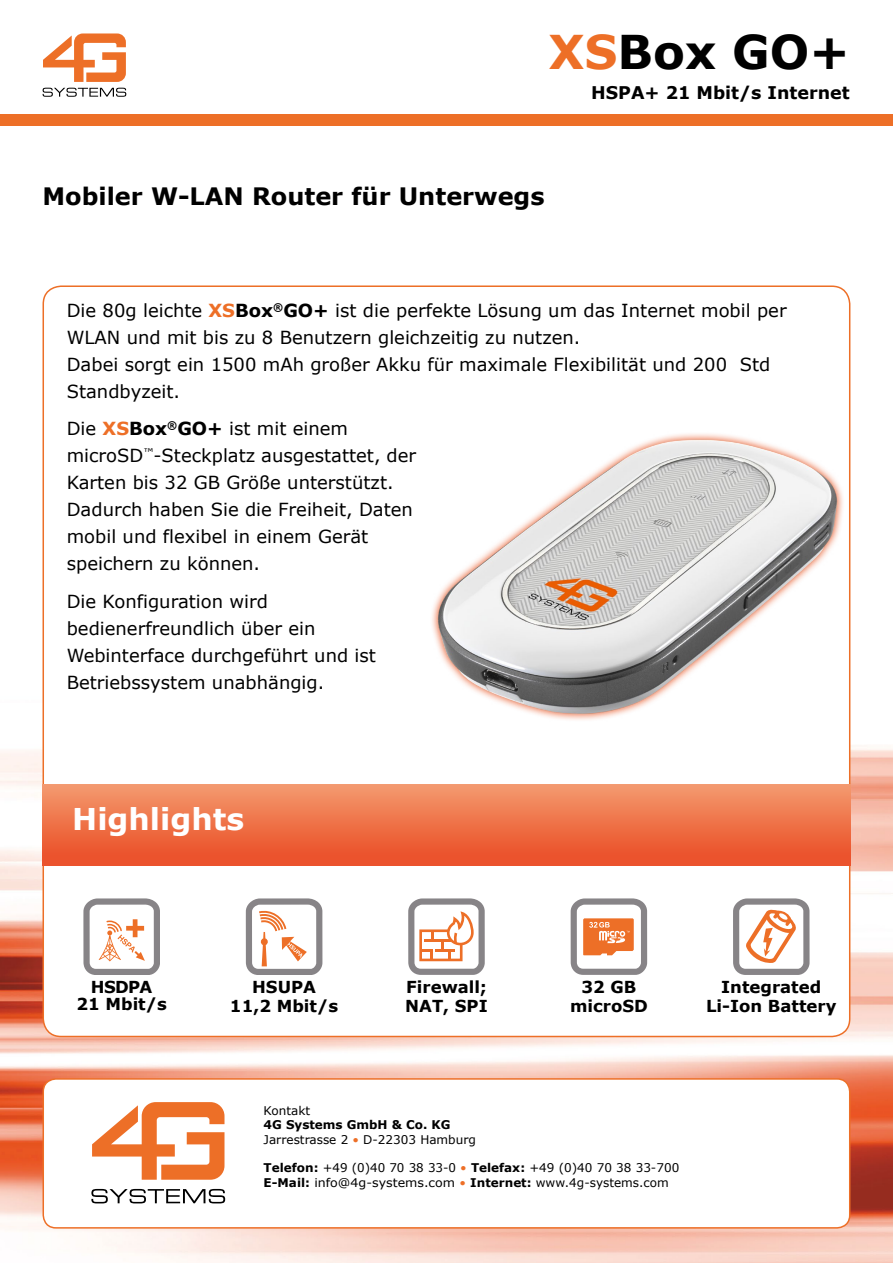
<style>
.page{position:relative;width:893px;height:1263px;background:#fff}
.page>*{position:absolute;margin:0;border:0;box-sizing:border-box;transform-origin:0 0}
.t1{font:700 46.5px "Verdana";color:#000}
.t2{font:700 30px "Verdana";color:#fff}
.t3{font:700 24px "Verdana";color:#000}
.t4{font:18px/27px "Verdana";color:#000}
.t5{font:700 17.4px "Verdana";color:#000}
.t6{font:700 16.5px/19px "Verdana";color:#000;text-align:center}
.t7{font:700 16.5px/17.5px "Verdana";letter-spacing:-.02em;color:#000;text-align:center}
.t8{font:12px/14.4px "Verdana";color:#000}
.s1{color:#ed6f27}
.s2{font-weight:700;color:#ed6f27}
.s3{font-weight:700}
</style>
<div class="page">
<img style="left:0;top:573px;width:893px;height:690px">
<div style="left:0;top:114px;width:893px;height:11px;background:#ed6f27"></div>
<svg style="left:43px;top:88px;width:83px;height:9px"></svg>
<svg style="left:43px;top:33px;width:83px;height:49px"></svg>
<div style="left:43px;top:1079px;width:807px;height:149px;background:#fff;border-radius:13px"></div>
<div style="left:43px;top:1078px;width:807px;height:150px;border:2px solid #ed6f27;border-radius:13px"></div>
<div style="left:43px;top:286px;width:807px;height:750px;background:#fff;border-radius:18px"></div>
<img style="left:43px;top:785px;width:807px;height:80px">
<svg style="left:83px;top:898px;width:77px;height:77px"></svg>
<svg style="left:246px;top:898px;width:76px;height:77px"></svg>
<svg style="left:408px;top:898px;width:77px;height:77px"></svg>
<svg style="left:571px;top:898px;width:76px;height:77px"></svg>
<svg style="left:733px;top:898px;width:77px;height:77px"></svg>
<img style="left:432px;top:425px;width:418px;height:299px">
<svg style="left:91px;top:1189px;width:134px;height:14px"></svg>
<svg style="left:92px;top:1102px;width:132px;height:78px"></svg>
<h1 class="t1" style="left:549px;top:20px;width:302px"><span class="s1">XS</span>Box GO+</h1>
<p class="t5" style="left:591px;top:80px;width:260px">HSPA+ 21 Mbit/s Internet</p>
<h3 class="t3" style="left:43px;top:179px;width:504px">Mobiler W-LAN Router für Unterwegs</h3>
<p class="t4" style="left:67px;top:296px;width:721px">Die 80g leichte <span class="s2">XS</span><span class="s3">Box</span><sup>®</sup><span class="s3">GO+</span> ist die perfekte Lösung um das Internet mobil per WLAN und mit bis zu 8 Benutzern gleichzeitig zu nutzen.<br>Dabei sorgt ein 1500 mAh großer Akku für maximale Flexibilität und 200 Std Standbyzeit.</p>
<p class="t4" style="left:67px;top:415px;width:351px">Die <span class="s2">XS</span><span class="s3">Box</span><sup>®</sup><span class="s3">GO+</span> ist mit einem microSD<sup>™</sup>-Steckplatz ausgestattet, der<br>Karten bis 32 GB Größe unterstützt.<br>Dadurch haben Sie die Freiheit, Daten mobil und flexibel in einem Gerät speichern zu können.</p>
<p class="t4" style="left:67px;top:587px;width:311px">Die Konfiguration wird bedienerfreundlich über ein<br>Webinterface durchgeführt und ist<br>Betriebssystem unabhängig.</p>
<h2 class="t2" style="left:72px;top:798px;width:174px">Highlights</h2>
<p class="t7" style="left:76px;top:978px;width:92px">HSDPA<br>21 Mbit/s</p>
<p class="t6" style="left:230px;top:977px;width:110px">HSUPA<br>11,2 Mbit/s</p>
<p class="t6" style="left:405px;top:977px;width:84px;text-align:left">Firewall;<br>NAT, SPI</p>
<p class="t6" style="left:570px;top:977px;width:79px">32 GB microSD</p>
<p class="t6" style="left:706px;top:977px;width:132px">Integrated<br>Li-Ion Battery</p>
<p class="t8" style="left:264px;top:1103px;width:48px">Kontakt</p>
<p class="t8" style="left:264px;top:1117px;width:214px"><span class="s3">4G Systems GmbH &amp; Co. KG<br></span>Jarrestrasse 2 <span class="s1">•</span> D-22303 Hamburg</p>
<p class="t8" style="left:264px;top:1161px;width:417px"><span class="s3">Telefon:</span> +49 (0)40 70 38 33-0 <span class="s1">•</span> <span class="s3">Telefax:</span> +49 (0)40 70 38 33-700<br><span class="s3">E-Mail:</span> info@4g-systems.com <span class="s1">•</span> <span class="s3">Internet:</span> www.4g-systems.com</p>
</div>
